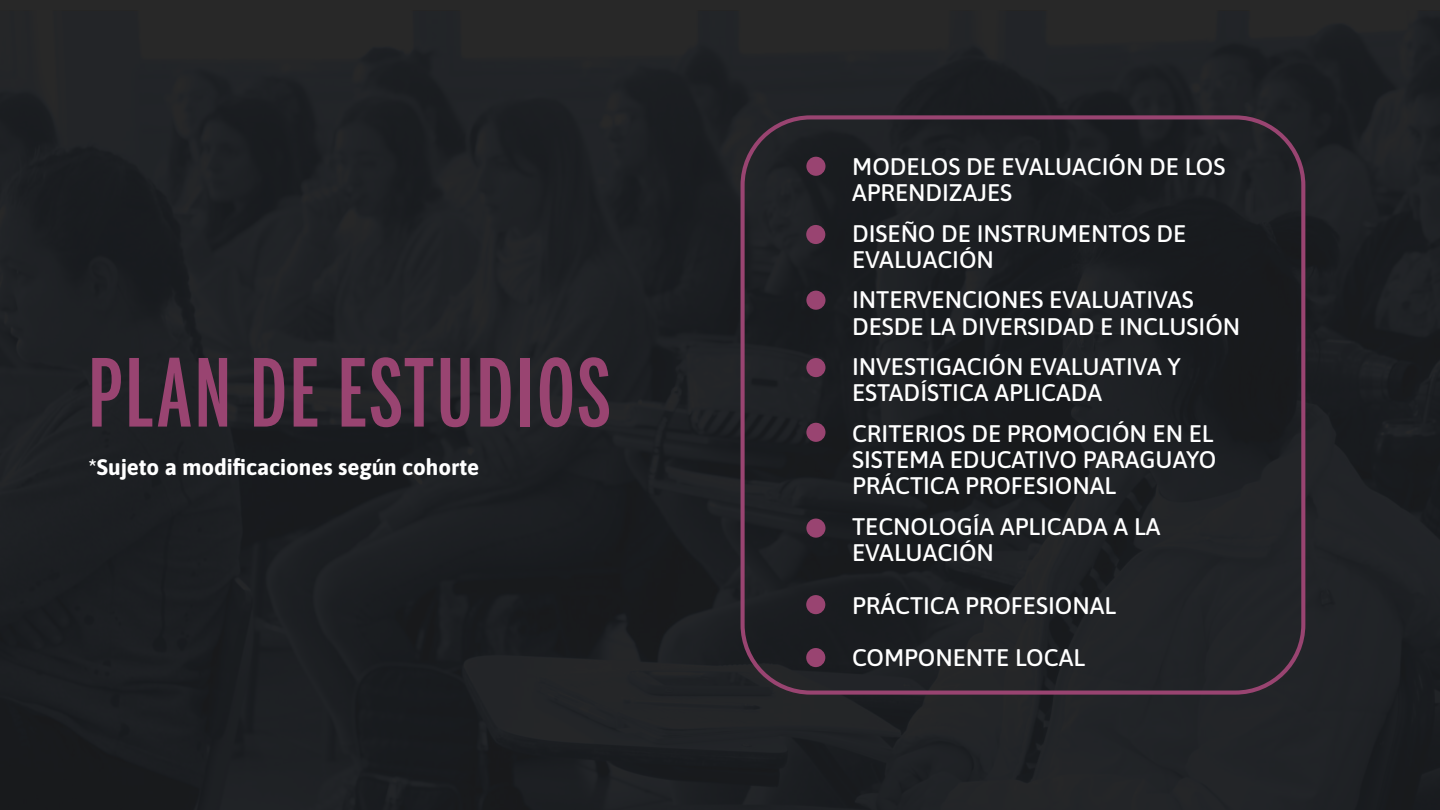
<style>
.page{position:relative;width:1440px;height:810px;background:#1e2124}
.page>*{position:absolute;margin:0;border:0;box-sizing:border-box;transform-origin:0 0}
.t1{font:500 92.7px "Benton Sans Extra Comp";letter-spacing:.035em;color:#994471}
.t2{font:500 24px/26.2px "Asap";color:#fff}
.t3{font:700 22.42px "Asap";color:#fff}
</style>
<div class="page">
<svg style="left:741px;top:115px;width:564px;height:580px"></svg>
<div style="left:806px;top:157px;width:19px;height:19px;background:#994471;border-radius:50%"></div>
<div style="left:806px;top:225px;width:19px;height:19px;background:#994471;border-radius:50%"></div>
<div style="left:806px;top:291px;width:19px;height:19px;background:#994471;border-radius:50%"></div>
<div style="left:806px;top:358px;width:19px;height:19px;background:#994471;border-radius:50%"></div>
<div style="left:806px;top:423px;width:19px;height:19px;background:#994471;border-radius:50%"></div>
<div style="left:806px;top:519px;width:19px;height:19px;background:#994471;border-radius:50%"></div>
<div style="left:806px;top:595px;width:19px;height:19px;background:#994471;border-radius:50%"></div>
<div style="left:806px;top:648px;width:19px;height:19px;background:#994471;border-radius:50%"></div>
<h1 class="t1" style="left:89px;top:340px;width:524px">PLAN DE ESTUDIOS</h1>
<p class="t3" style="left:89px;top:451px;width:392px">*Sujeto a modificaciones según cohorte</p>
<p class="t2" style="left:852px;top:152px;width:375px">MODELOS DE EVALUACIÓN DE LOS<br>APRENDIZAJES</p>
<p class="t2" style="left:852px;top:219px;width:336px">DISEÑO DE INSTRUMENTOS DE<br>EVALUACIÓN</p>
<p class="t2" style="left:852px;top:285px;width:390px">INTERVENCIONES EVALUATIVAS<br>DESDE LA DIVERSIDAD E INCLUSIÓN</p>
<p class="t2" style="left:852px;top:352px;width:330px">INVESTIGACIÓN EVALUATIVA Y<br>ESTADÍSTICA APLICADA</p>
<p class="t2" style="left:852px;top:419px;width:366px">CRITERIOS DE PROMOCIÓN EN EL<br>SISTEMA EDUCATIVO PARAGUAYO<br>PRÁCTICA PROFESIONAL</p>
<p class="t2" style="left:852px;top:512px;width:310px">TECNOLOGÍA APLICADA A LA<br>EVALUACIÓN</p>
<p class="t2" style="left:852px;top:577px;width:265px;line-height:52.5px">PRÁCTICA PROFESIONAL<br>COMPONENTE LOCAL</p>
</div>
